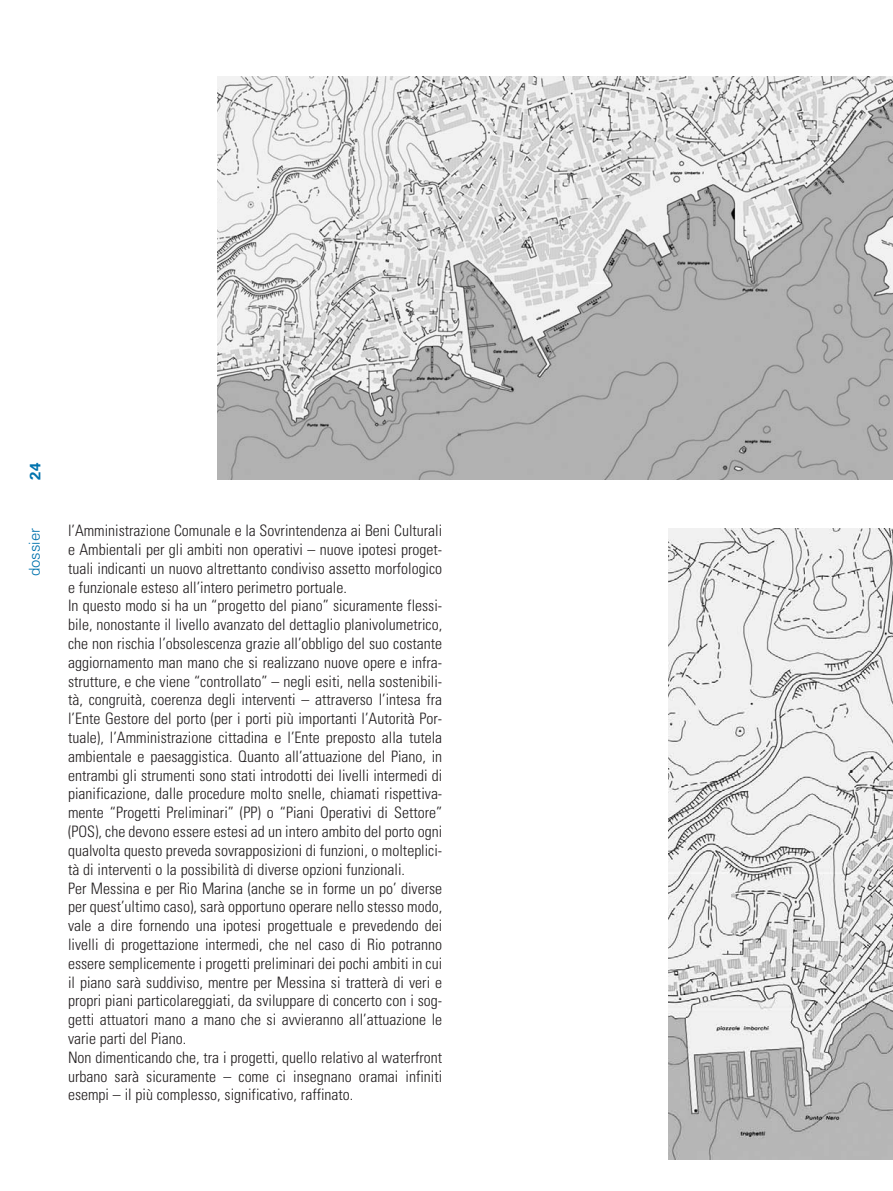
<style>
.page{position:relative;width:893px;height:1191px;background:#fff}
.page>*{position:absolute;margin:0;border:0;box-sizing:border-box;transform-origin:0 0}
.t1{font:300 condensed 15.75px/18.8px "Univers";color:#231f20}
.t2{font:300 15px "Univers";color:#0073ae}
.t3{font:700 15px "Univers";color:#0073ae}
</style>
<div class="page">
<img style="left:668px;top:528px;width:225px;height:631px">
<img style="left:217px;top:77px;width:676px;height:403px">
<p class="t3" style="left:30px;top:480px;width:19px;rotate:-90deg">24</p>
<p class="t2" style="left:29px;top:576px;width:50px;rotate:-90deg">dossier</p>
<p class="t1" style="left:68px;top:522px;width:376px">l’Amministrazione Comunale e la Sovrintendenza ai Beni Culturali e Ambientali per gli ambiti non operativi – nuove ipotesi proget&shy;tuali indicanti un nuovo altrettanto condiviso assetto morfologico e funzionale esteso all’intero perimetro portuale.<br>In questo modo si ha un “progetto del piano” sicuramente flessi&shy;bile, nonostante il livello avanzato del dettaglio planivolumetrico, che non rischia l’obsolescenza grazie all’obbligo del suo costante aggiornamento man mano che si realizzano nuove opere e infra&shy;strutture, e che viene “controllato” – negli esiti, nella sostenibili&shy;tà, congruità, coerenza degli interventi – attraverso l’intesa fra l’Ente Gestore del porto (per i porti più importanti l’Autorità Por&shy;tuale), l’Amministrazione cittadina e l’Ente preposto alla tutela ambientale e paesaggistica. Quanto all’attuazione del Piano, in entrambi gli strumenti sono stati introdotti dei livelli intermedi di pianificazione, dalle procedure molto snelle, chiamati rispettiva&shy;mente “Progetti Preliminari” (PP) o “Piani Operativi di Settore” (POS), che devono essere estesi ad un intero ambito del porto ogni qualvolta questo preveda sovrapposizioni di funzioni, o molteplici&shy;tà di interventi o la possibilità di diverse opzioni funzionali.<br>Per Messina e per Rio Marina (anche se in forme un po’ diverse per quest’ultimo caso), sarà opportuno operare nello stesso modo, vale a dire fornendo una ipotesi progettuale e prevedendo dei livelli di progettazione intermedi, che nel caso di Rio potranno essere semplicemente i progetti preliminari dei pochi ambiti in cui il piano sarà suddiviso, mentre per Messina si tratterà di veri e propri piani particolareggiati, da sviluppare di concerto con i sog&shy;getti attuatori mano a mano che si avvieranno all’attuazione le varie parti del Piano.<br>Non dimenticando che, tra i progetti, quello relativo al waterfront urbano sarà sicuramente – come ci insegnano oramai infiniti esempi – il più complesso, significativo, raffinato.</p>
</div>
